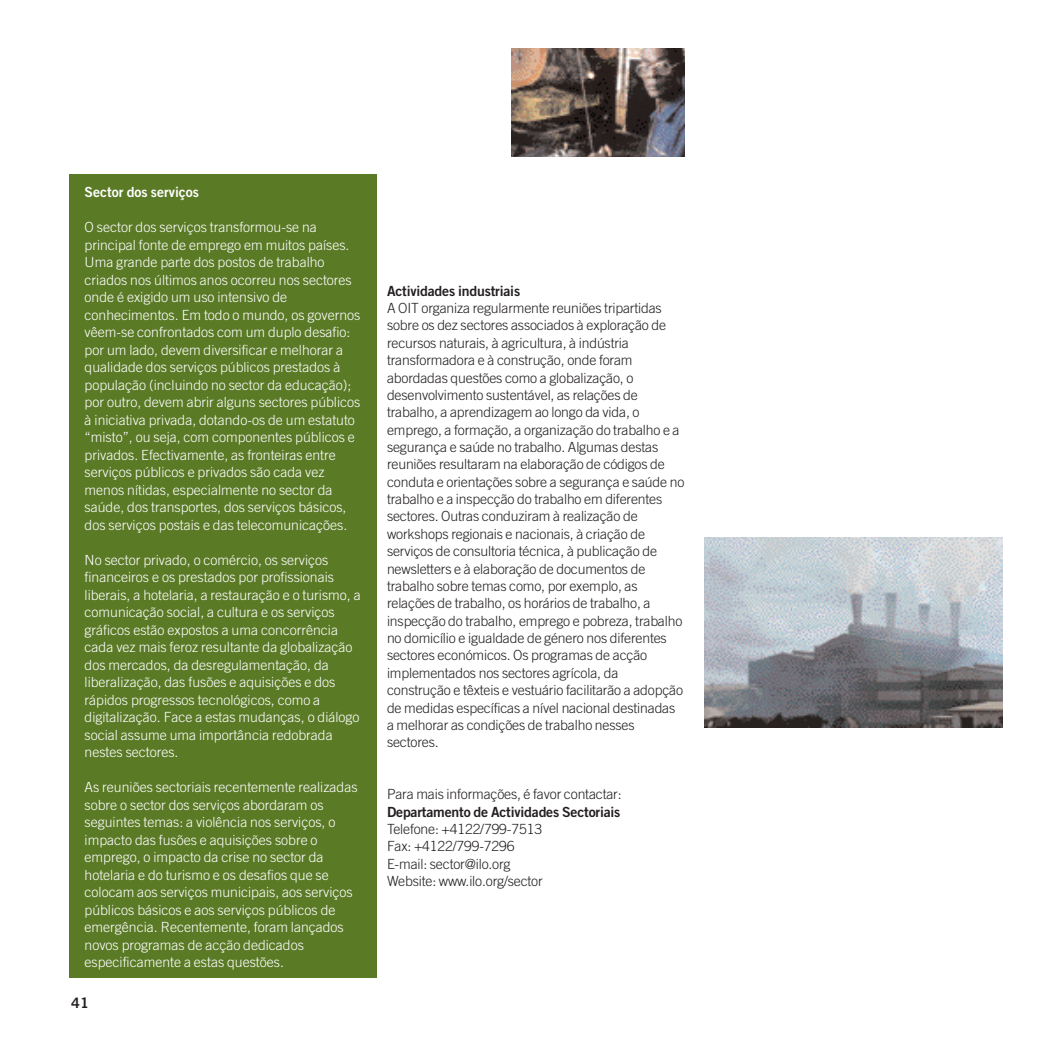
<style>
.page{position:relative;width:1042px;height:1042px;background:#fff}
.page>*{position:absolute;margin:0;border:0;box-sizing:border-box;transform-origin:0 0}
.t1{font:14.35px "Trade Gothic Bold Two";color:#231f20}
.t2{font:300 14px/17.5px "Trade Gothic";color:#fff}
.t3{font:300 14px/17.3px "Trade Gothic";letter-spacing:-.01em;color:#231f20}
.t4{font:14px "Trade Gothic Bold Two";color:#fff}
.s1{font-family:"Trade Gothic Bold Two";font-weight:400}
</style>
<div class="page">
<img style="left:511px;top:48px;width:174px;height:109px">
<div style="left:69px;top:174px;width:308px;height:804px;background:#5a7a26"></div>
<img style="left:704px;top:537px;width:298px;height:191px">
<p class="t4" style="left:85px;top:187px;width:116px">Sector dos serviços</p>
<p class="t2" style="left:85px;top:220px;width:277px">O sector dos serviços transformou-se na principal fonte de emprego em muitos países.<br>Uma grande parte dos postos de trabalho criados nos últimos anos ocorreu nos sectores onde é exigido um uso intensivo de conhecimentos. Em todo o mundo, os governos vêem-se confrontados com um duplo desafio: por um lado, devem diversificar e melhorar a qualidade dos serviços públicos prestados à população (incluindo no sector da educação); por outro, devem abrir alguns sectores públicos à iniciativa privada, dotando-os de um estatuto “misto”, ou seja, com componentes públicos e privados. Efectivamente, as fronteiras entre serviços públicos e privados são cada vez menos nítidas, especialmente no sector da saúde, dos transportes, dos serviços básicos, dos serviços postais e das telecomunicações.</p>
<p class="t2" style="left:85px;top:552px;width:278px">No sector privado, o comércio, os serviços financeiros e os prestados por profissionais liberais, a hotelaria, a restauração e o turismo, a comunicação social, a cultura e os serviços gráficos estão expostos a uma concorrência cada vez mais feroz resultante da globalização dos mercados, da desregulamentação, da liberalização, das fusões e aquisições e dos rápidos progressos tecnológicos, como a digitalização. Face a estas mudanças, o diálogo social assume uma importância redobrada nestes sectores.</p>
<p class="t2" style="left:85px;top:780px;width:274px">As reuniões sectoriais recentemente realizadas sobre o sector dos serviços abordaram os seguintes temas: a violência nos serviços, o impacto das fusões e aquisições sobre o emprego, o impacto da crise no sector da hotelaria e do turismo e os desafios que se colocam aos serviços municipais, aos serviços públicos básicos e aos serviços públicos de emergência. Recentemente, foram lançados novos programas de acção dedicados especificamente a estas questões.</p>
<p class="t1" style="left:71px;top:997px;width:19px">41</p>
<p class="t3" style="left:387px;top:283px;width:299px"><span class="s1">Actividades industriais<br></span>A OIT organiza regularmente reuniões tripartidas sobre os dez sectores associados à exploração de recursos naturais, à agricultura, à indústria transformadora e à construção, onde foram abordadas questões como a globalização, o desenvolvimento sustentável, as relações de trabalho, a aprendizagem ao longo da vida, o emprego, a formação, a organização do trabalho e a segurança e saúde no trabalho. Algumas destas reuniões resultaram na elaboração de códigos de conduta e orientações sobre a segurança e saúde no trabalho e a inspecção do trabalho em diferentes sectores. Outras conduziram à realização de workshops regionais e nacionais, à criação de serviços de consultoria técnica, à publicação de newsletters e à elaboração de documentos de trabalho sobre temas como, por exemplo, as relações de trabalho, os horários de trabalho, a inspecção do trabalho, emprego e pobreza, trabalho no domicílio e igualdade de género nos diferentes sectores económicos. Os programas de acção implementados nos sectores agrícola, da construção e têxteis e vestuário facilitarão a adopção de medidas específicas a nível nacional destinadas a melhorar as condições de trabalho nesses sectores.</p>
<p class="t3" style="left:387px;top:787px;width:236px">Para mais informações, é favor contactar:<br><span class="s1">Departamento de Actividades Sectoriais<br></span>Telefone: +4122/799-7513<br>Fax: +4122/799-7296<br>E-mail: sector@ilo.org<br>Website: www.ilo.org/sector</p>
</div>
